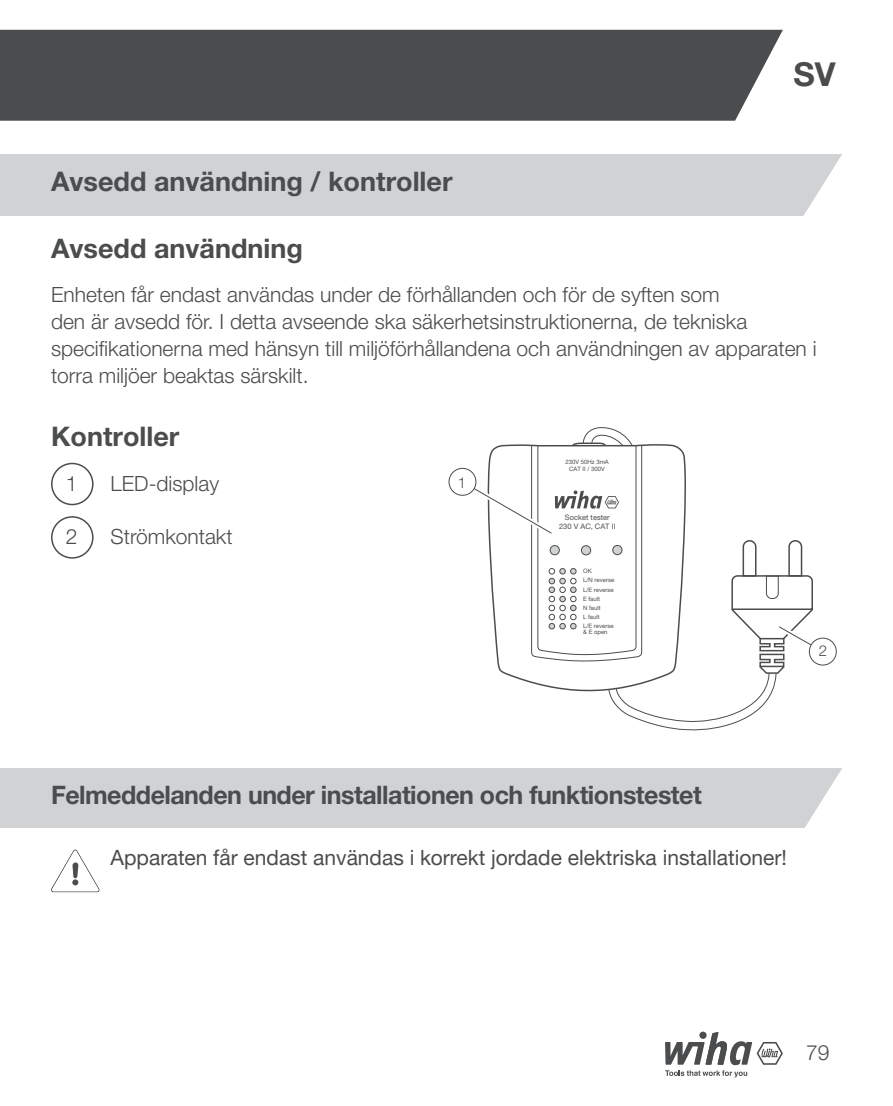
<style>
.page{position:relative;width:893px;height:1106px;background:#fff}
.page>*{position:absolute;margin:0;border:0;box-sizing:border-box;transform-origin:0 0}
.t1{font:700 33px "Helvetica Neue LT Pro";color:#4b4c4d}
.t2{font:700 27px "Helvetica Neue LT Pro";color:#4b4c4d}
.t3{font:700 25.5px "Helvetica Neue LT Pro";letter-spacing:-.02em;color:#4b4c4d}
.t4{font:300 21px/27px "Helvetica Neue LT Pro";color:#4b4c4d}
.t5{font:21px "Helvetica Neue LTW1 G";color:#4b4c4d}
.t6{font:300 15px "Helvetica Neue LT Pro";color:#4b4c4d}
.t7{font:7.5px/9px "Helvetica Neue LT Pro";color:#4b4c4d;text-align:center}
.t8{font:6px/9px "Helvetica Neue LT Pro";color:#4b4c4d;text-align:center}
</style>
<div class="page">
<div style="left:0;top:30px;width:783px;height:91px;background:#4b4c4d"></div>
<svg style="left:665px;top:1032px;width:118px;height:45px"></svg>
<div style="left:0;top:154px;width:842px;height:62px;background:#d1d2d4"></div>
<div style="left:0;top:768px;width:842px;height:60px;background:#d1d2d4"></div>
<svg style="left:803px;top:155px;width:39px;height:61px"></svg>
<svg style="left:448px;top:427px;width:389px;height:303px"></svg>
<svg style="left:805px;top:769px;width:37px;height:59px"></svg>
<div style="left:51px;top:463px;width:43px;height:42px;border:2px solid #4b4c4d;border-radius:50%"></div>
<div style="left:51px;top:516px;width:43px;height:42px;border:2px solid #4b4c4d;border-radius:50%"></div>
<svg style="left:51px;top:849px;width:48px;height:43px"></svg>
<p class="t2" style="left:51px;top:164px;width:403px">Avsedd användning / kontroller</p>
<h1 class="t1" style="left:793px;top:53px;width:44px">SV</h1>
<p class="t2" style="left:51px;top:231px;width:254px">Avsedd användning</p>
<p class="t4" style="left:51px;top:280px;width:767px">Enheten får endast användas under de förhållanden och för de syften som<br>den är avsedd för. I detta avseende ska säkerhetsinstruktionerna, de tekniska specifikationerna med hänsyn till miljöförhållandena och användningen av apparaten i torra miljöer beaktas särskilt.</p>
<p class="t2" style="left:51px;top:420px;width:130px">Kontroller</p>
<p class="t4" style="left:111px;top:469px;width:110px">LED-display</p>
<p class="t4" style="left:111px;top:522px;width:124px">Strömkontakt</p>
<p class="t4" style="left:66px;top:469px;width:13px">1</p>
<p class="t4" style="left:66px;top:522px;width:13px">2</p>
<p class="t6" style="left:458px;top:473px;width:10px">1</p>
<p class="t8" style="left:565px;top:458px;width:45px;line-height:7.2px">230V 50Hz 3mA<br>CAT II / 300V</p>
<p class="t7" style="left:559px;top:512px;width:58px">Socket tester<br>230 V AC, CAT II</p>
<p class="t8" style="left:583px;top:566px;width:33px;text-align:left">OK<br>L/N reverse<br>L/E reverse<br>E fault<br>N fault<br>L fault<br>L/E reverse</p>
<p class="t8" style="left:583px;top:627px;width:26px">&amp; E open</p>
<p class="t6" style="left:819px;top:641px;width:10px">2</p>
<p class="t3" style="left:51px;top:778px;width:652px">Felmeddelanden under installationen och funktionstestet</p>
<p class="t5" style="left:111px;top:844px;width:678px">Apparaten får endast användas i korrekt jordade elektriska installationer!</p>
<p class="t4" style="left:806px;top:1038px;width:25px">79</p>
</div>
